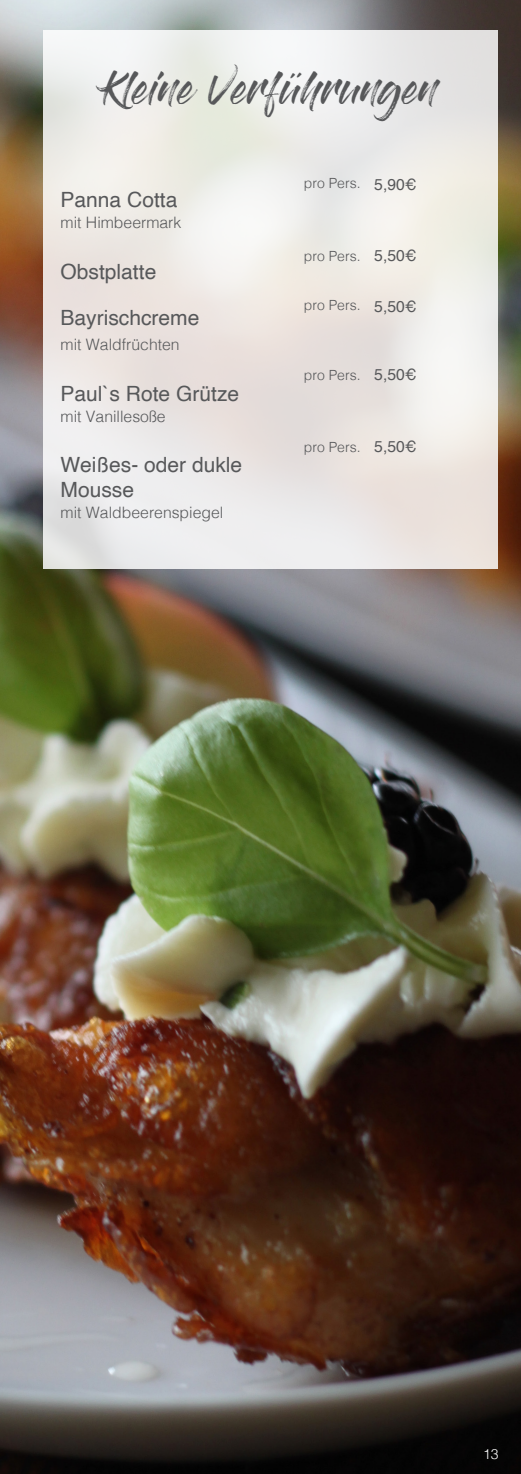
<style>
.page{position:relative;width:521px;height:1474px;background:#fff}
.page>*{position:absolute;margin:0;border:0;box-sizing:border-box;transform-origin:0 0}
.t1{font:33.25px "Gloss And Bloom";color:#57585a}
.Gericht{font:21px/25.2px "Helvetica";color:#57585a}
.Gericht-2{font:300 15.75px "Helvetica";color:#57585a}
.Preis{font:15.75px "Helvetica";color:#57585a}
.pro_Stück{font:300 14px "Helvetica";color:#57585a}
.t2{font:300 14px "Helvetica";color:#fff}
</style>
<div class="page">
<img style="left:0;top:0;width:521px;height:1473px">
<svg style="left:43px;top:30px;width:455px;height:538px;fill:#edeae6"></svg>
<p class="t1" style="left:104px;top:73px;width:334px">Kleine Verführungen</p>
<p class="Gericht" style="left:61px;top:188px;width:118px">Panna Cotta</p>
<p class="Gericht-2" style="left:61px;top:209px;width:122px">mit Himbeermark</p>
<p class="Gericht" style="left:61px;top:259px;width:97px">Obstplatte</p>
<p class="Gericht" style="left:61px;top:305px;width:140px">Bayrischcreme</p>
<p class="Gericht-2" style="left:61px;top:331px;width:121px">mit Waldfrüchten</p>
<p class="Gericht" style="left:61px;top:381px;width:180px">Paul`s Rote Grütze</p>
<p class="Gericht-2" style="left:61px;top:402px;width:107px">mit Vanillesoße</p>
<p class="Gericht" style="left:61px;top:452px;width:183px">Weißes- oder dukle<br>Mousse</p>
<p class="Gericht-2" style="left:61px;top:499px;width:164px">mit Waldbeerenspiegel</p>
<p class="pro_Stück" style="left:304px;top:171px;width:58px">pro Pers.</p>
<p class="Preis" style="left:374px;top:172px;width:44px">5,90€</p>
<p class="pro_Stück" style="left:304px;top:244px;width:58px">pro Pers.</p>
<p class="pro_Stück" style="left:304px;top:293px;width:58px">pro Pers.</p>
<p class="Preis" style="left:374px;top:244px;width:44px">5,50€</p>
<p class="Preis" style="left:374px;top:294px;width:44px">5,50€</p>
<p class="pro_Stück" style="left:304px;top:363px;width:58px">pro Pers.</p>
<p class="Preis" style="left:374px;top:363px;width:44px">5,50€</p>
<p class="pro_Stück" style="left:304px;top:435px;width:58px">pro Pers.</p>
<p class="Preis" style="left:374px;top:434px;width:44px">5,50€</p>
<p class="t2" style="left:483px;top:1441px;width:17px">13</p>
</div>
